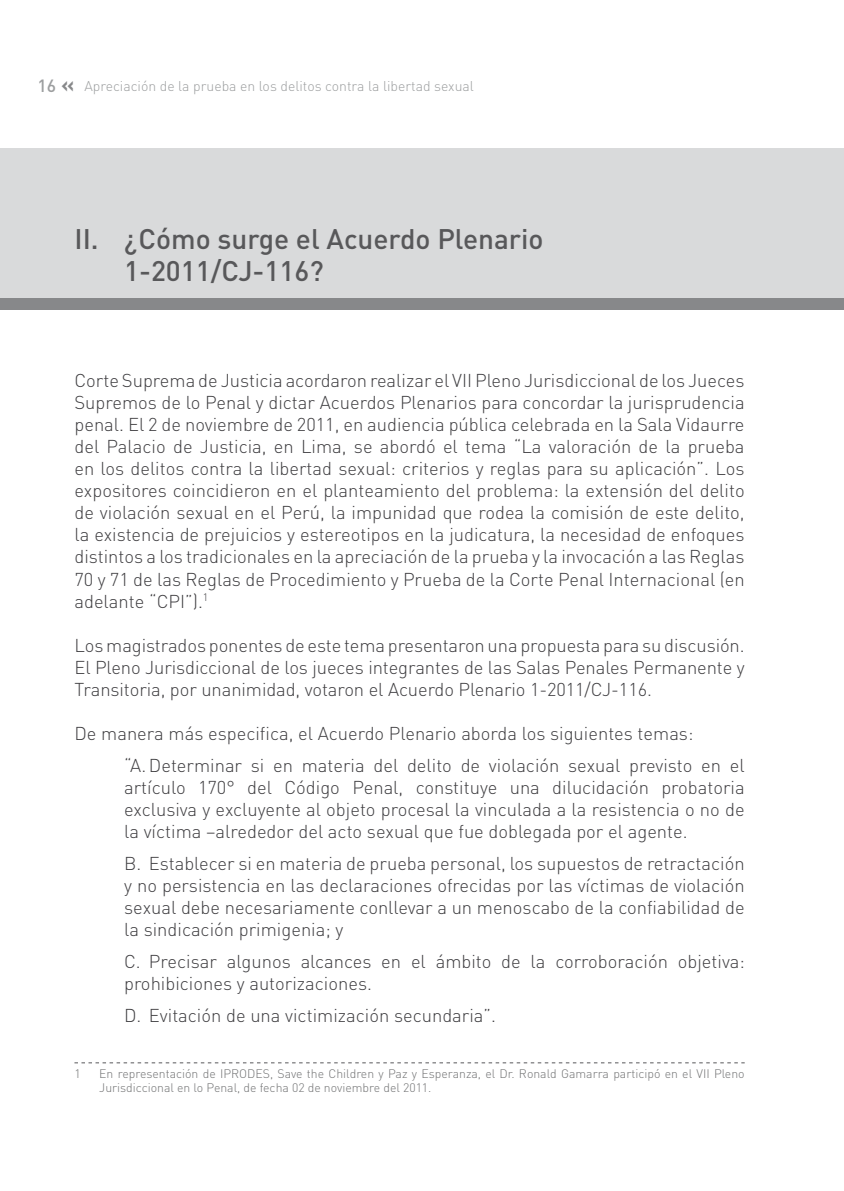
<style>
.page{position:relative;width:844px;height:1191px;background:#fff}
.page>*{position:absolute;margin:0;border:0;box-sizing:border-box;transform-origin:0 0}
.t1{font:500 28px/31.5px "DIN";color:#58585a}
.t2{font:300 18.38px/22.1px "DIN";color:#3e3d40;text-align:justify}
.t3{font:300 14px "DIN";color:#9c9e9f}
.t4{font:300 12.25px/14px "DIN";color:#707172}
.s1{font-weight:500;font-size:17.5px}
.s2{font-weight:700;font-size:21px;color:#87888a}
</style>
<div class="page">
<svg style="left:74px;top:1062px;width:670px;height:1px"></svg>
<div style="left:0;top:149px;width:843px;height:161px;background:#d9dadb"></div>
<div style="left:0;top:298px;width:843px;height:12px;background:#87888a"></div>
<p class="t3" style="left:38px;top:78px;width:438px"><span class="s1">16</span> <span class="s2">«</span> Apreciación de la prueba en los delitos contra la libertad sexual</p>
<h1 class="t1" style="left:124px;top:222px;width:421px;text-indent:-50px">II. ¿Cómo surge el Acuerdo Plenario<br>1-2011/CJ-116?</h1>
<p class="t2" style="left:74px;top:369px;width:671px">Corte Suprema de Justicia acordaron realizar el VII Pleno Jurisdiccional de los Jueces Supremos de lo Penal y dictar Acuerdos Plenarios para concordar la jurisprudencia penal. El 2 de noviembre de 2011, en audiencia pública celebrada en la Sala Vidaurre del Palacio de Justicia, en Lima, se abordó el tema “La valoración de la prueba en los delitos contra la libertad sexual: criterios y reglas para su aplicación”. Los expositores coincidieron en el planteamiento del problema: la extensión del delito de violación sexual en el Perú, la impunidad que rodea la comisión de este delito, la existencia de prejuicios y estereotipos en la judicatura, la necesidad de enfoques distintos a los tradicionales en la apreciación de la prueba y la invocación a las Reglas 70 y 71 de las Reglas de Procedimiento y Prueba de la Corte Penal Internacional (en adelante “CPI”).<sup>1</sup></p>
<p class="t2" style="left:74px;top:634px;width:671px">Los magistrados ponentes de este tema presentaron una propuesta para su discusión.<br>El Pleno Jurisdiccional de los jueces integrantes de las Salas Penales Permanente y Transitoria, por unanimidad, votaron el Acuerdo Plenario 1-2011/CJ-116.</p>
<p class="t2" style="left:124px;top:717px;width:622px;line-height:32px;text-indent:-50px">De manera más especifica, el Acuerdo Plenario aborda los siguientes temas: “A.Determinar si en materia del delito de violación sexual previsto en el</p>
<p class="t2" style="left:124px;top:776px;width:622px">artículo 170° del Código Penal, constituye una dilucidación probatoria exclusiva y excluyente al objeto procesal la vinculada a la resistencia o no de la víctima –alrededor del acto sexual que fue doblegada por el agente.</p>
<p class="t2" style="left:124px;top:852px;width:622px">B. Establecer si en materia de prueba personal, los supuestos de retractación y no persistencia en las declaraciones ofrecidas por las víctimas de violación sexual debe necesariamente conllevar a un menoscabo de la confiabilidad de la sindicación primigenia; y</p>
<p class="t2" style="left:124px;top:950px;width:622px">C. Precisar algunos alcances en el ámbito de la corroboración objetiva: prohibiciones y autorizaciones.</p>
<p class="t2" style="left:124px;top:1004px;width:373px">D. Evitación de una victimización secundaria”.</p>
<p class="t4" style="left:74px;top:1066px;width:8px">1</p>
<p class="t4" style="left:99px;top:1066px;width:646px">En representación de IPRODES, Save the Children y Paz y Esperanza, el Dr. Ronald Gamarra participó en el VII Pleno<br>Jurisdiccional en lo Penal, de fecha 02 de noviembre del 2011.</p>
</div>
